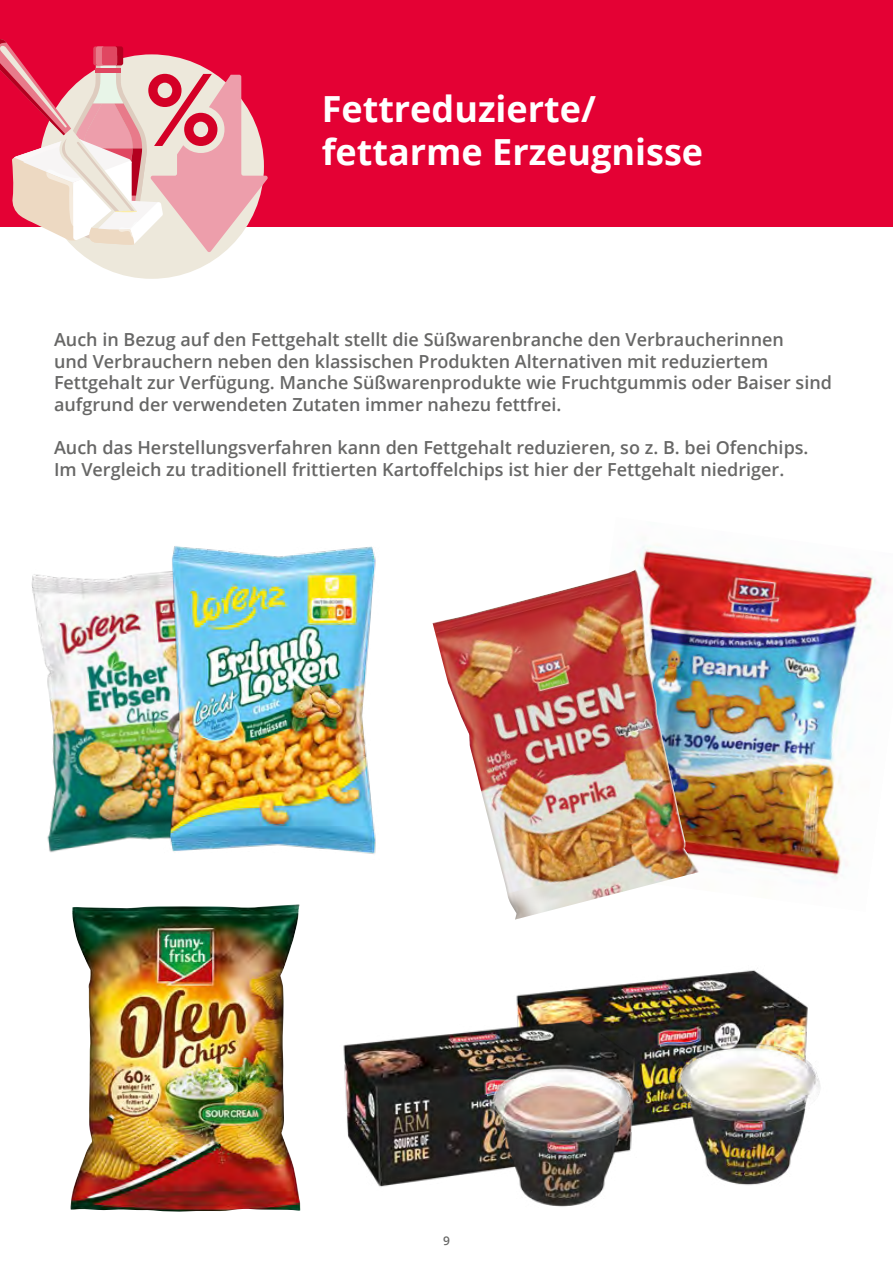
<style>
.page{position:relative;width:893px;height:1263px;background:#fff}
.page>*{position:absolute;margin:0;border:0;box-sizing:border-box;transform-origin:0 0}
.t1{font:700 36px/43.2px "Open Sans";color:#fff}
.t2{font:600 18px/21.6px "Open Sans";color:#676766}
.t3{font:600 12px "Open Sans";color:#676766}
</style>
<div class="page">
<div style="left:0;top:0;width:893px;height:227px;background:#e40134"></div>
<img style="left:31px;top:572px;width:132px;height:281px">
<img style="left:670px;top:970px;width:138px;height:45px">
<img style="left:343px;top:979px;width:327px;height:208px">
<img style="left:613px;top:1015px;width:207px;height:170px">
<img style="left:427px;top:1037px;width:270px;height:170px">
<img style="left:639px;top:544px;width:238px;height:335px">
<img style="left:433px;top:569px;width:266px;height:351px">
<img style="left:163px;top:546px;width:213px;height:308px">
<div style="left:39px;top:54px;width:225px;height:225px;background:#ede8db;border-radius:50%"></div>
<svg style="left:0;top:39px;width:268px;height:213px"></svg>
<img style="left:70px;top:904px;width:230px;height:308px">
<h1 class="t1" style="left:322px;top:86px;width:383px">Fettreduzierte/ fettarme Erzeugnisse</h1>
<p class="t2" style="left:54px;top:328px;width:779px">Auch in Bezug auf den Fettgehalt stellt die Süßwarenbranche den Verbraucherinnen<br>und Verbrauchern neben den klassischen Produkten Alternativen mit reduziertem Fettgehalt zur Verfügung. Manche Süßwarenprodukte wie Fruchtgummis oder Baiser sind aufgrund der verwendeten Zutaten immer nahezu fettfrei.</p>
<p class="t2" style="left:54px;top:436px;width:756px">Auch das Herstellungsverfahren kann den Fettgehalt reduzieren, so z. B. bei Ofenchips.<br>Im Vergleich zu traditionell frittierten Kartoffelchips ist hier der Fettgehalt niedriger.</p>
<p class="t3" style="left:443px;top:1232px;width:8px">9</p>
</div>
